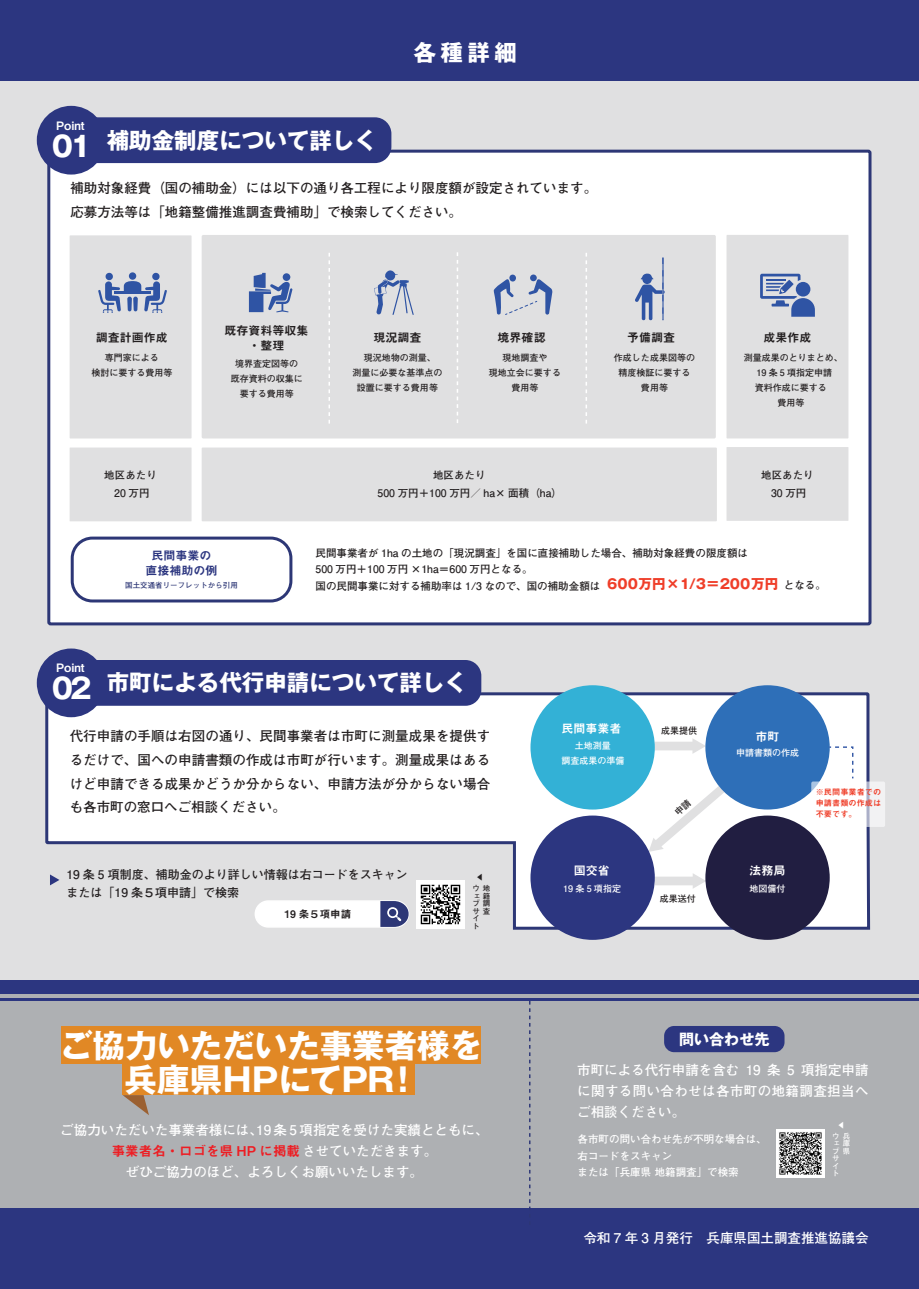
<style>
.page{position:relative;width:919px;height:1289px;background:#fff}
.page>*{position:absolute;margin:0;border:0;box-sizing:border-box;transform-origin:0 0}
.t1{font:700 32.4px/34.3px "Gothic MB101 Pro";color:#fff;text-align:center}
.t2{font:700 28.05px "Gothic MB101 Pro";color:#fff}
.t3{font:700 22.5px "Gothic MB101 Pro";color:#fff}
.t4{font:700 15px "Gothic MB101 Pro";color:#fff}
.t5{font:700 13.5px/23.7px "Futo Go B101 Pro";color:#231f20}
.t6{font:700 13.5px/21px "Futo Go B101 Pro";color:#fff;text-align:justify}
.t7{font:13.5px "Midashi Go Pro MB31";color:#ee1d23}
.t8{font:700 13.5px "Gothic MB101 Pro";color:#ef3e29}
.t9{font:700 12px/18px "Futo Go B101 Pro";color:#231f20}
.t10{font:12px/15px "Midashi Go Pro MB31";color:#231f20;text-align:center}
.t11{font:12px "Midashi Go Pro MB31";color:#fff}
.t12{font:12px/15px "Midashi Go Pro MB31";color:#2c3680;text-align:center}
.t13{font:11.55px "Midashi Go Pro MB31";color:#fff}
.t14{font:700 10.5px/18.3px "Futo Go B101 Pro";color:#231f20}
.t15{font:700 10.5px/16.5px "Futo Go B101 Pro";color:#fff}
.t16{font:10.5px "Midashi Go Pro MB31";color:#231f20}
.t17{font:700 9px/15px "Futo Go B101 Pro";color:#231f20;text-align:center}
.t18{font:700 9px/15.6px "Futo Go B101 Pro";color:#fff;text-align:center}
.t19{font:8.1px/11.4px "Midashi Go Pro MB31";color:#ef3e29;text-align:justify}
.t20{font:700 7.5px "Futo Go B101 Pro";color:#2d3776}
.t21{font:700 7.5px/7.5px "Futo Go B101 Pro";color:#231f20}
.t22{font:700 7.5px/7.5px "Futo Go B101 Pro";color:#fff}
.s1{font-family:"Futo Go B101 Pro";font-size:10.5px;color:#231f20}
.s2{font-family:"Futo Go B101 Pro";font-weight:700;color:#fff}
</style>
<div class="page">
<svg style="left:918px;top:0;width:1px;height:13px"></svg>
<svg style="left:0;top:1288px;width:13px;height:1px"></svg>
<svg style="left:905px;top:1275px;width:14px;height:14px"></svg>
<div style="left:0;top:0;width:918px;height:1288px;background:#e0e0e1"></div>
<svg style="left:44px;top:690px;width:827px;height:241px"></svg>
<svg style="left:654px;top:738px;width:52px;height:15px"></svg>
<div style="left:530px;top:685px;width:124px;height:124px;background:#33b1d6;border-radius:50%"></div>
<div style="left:49px;top:151px;width:820px;height:473px;background:#fff;border-radius:2px"></div>
<div style="left:47px;top:150px;width:824px;height:475px;border:3px solid #2d3776;border-radius:2px"></div>
<div style="left:47px;top:117px;width:344px;height:46px;background:#2c3680;border-radius:16px"></div>
<div style="left:0;top:980px;width:918px;height:228px;background:#aeb0b3"></div>
<div style="left:70px;top:235px;width:121px;height:203px;background:#e0e0e1"></div>
<div style="left:202px;top:235px;width:513px;height:203px;background:#e0e0e1;border-radius:2px"></div>
<div style="left:70px;top:447px;width:121px;height:74px;background:#e0e0e1"></div>
<div style="left:202px;top:447px;width:514px;height:74px;background:#e0e0e1"></div>
<div style="left:726px;top:235px;width:122px;height:203px;background:#e0e0e1"></div>
<div style="left:726px;top:447px;width:122px;height:74px;background:#e0e0e1"></div>
<svg style="left:654px;top:873px;width:52px;height:15px"></svg>
<div style="left:705px;top:815px;width:124px;height:124px;background:#211e41;border-radius:50%"></div>
<div style="left:530px;top:815px;width:124px;height:124px;background:#2c3680;border-radius:50%"></div>
<div style="left:705px;top:685px;width:124px;height:124px;background:#2e6fb8;border-radius:50%"></div>
<div style="left:71px;top:536px;width:221px;height:66px;border:3px solid #2d3776;border-radius:20px"></div>
<div style="left:0;top:0;width:918px;height:80px;background:#2c3680"></div>
<div style="left:45px;top:660px;width:436px;height:45px;background:#2c3680;border-radius:16px"></div>
<div style="left:255px;top:901px;width:153px;height:25px;background:#fff;border-radius:13px"></div>
<div style="left:254px;top:900px;width:155px;height:27px;border:1px solid #fff;border-radius:13px"></div>
<svg style="left:811px;top:781px;width:74px;height:46px;background:#f7f7f9"></svg>
<svg style="left:380px;top:901px;width:28px;height:25px"></svg>
<div style="left:61px;top:1025px;width:420px;height:38px;background:#e18825"></div>
<div style="left:123px;top:1062px;width:292px;height:33px;background:#e18825"></div>
<svg style="left:328px;top:253px;width:2px;height:171px"></svg>
<svg style="left:457px;top:252px;width:1px;height:171px"></svg>
<svg style="left:585px;top:253px;width:2px;height:171px"></svg>
<svg style="left:98px;top:272px;width:69px;height:41px"></svg>
<div style="left:0;top:1208px;width:918px;height:80px;background:#2c3680"></div>
<svg style="left:249px;top:273px;width:43px;height:39px"></svg>
<svg style="left:374px;top:270px;width:40px;height:45px"></svg>
<div style="left:530px;top:274px;width:6px;height:7px;background:#2f54a4;border-radius:50%"></div>
<div style="left:509px;top:274px;width:7px;height:8px;background:#2f54a4;border-radius:50%"></div>
<svg style="left:493px;top:278px;width:59px;height:37px"></svg>
<svg style="left:635px;top:257px;width:29px;height:63px"></svg>
<svg style="left:760px;top:274px;width:54px;height:43px"></svg>
<img style="left:416px;top:880px;width:48px;height:48px">
<svg style="left:829px;top:745px;width:25px;height:33px"></svg>
<svg style="left:50px;top:874px;width:9px;height:11px"></svg>
<svg style="left:529px;top:1000px;width:1px;height:208px"></svg>
<div style="left:664px;top:1025px;width:120px;height:27px;background:#2c3680;border-radius:10px"></div>
<div style="left:37px;top:106px;width:68px;height:68px;background:#2c3680;border-radius:50%"></div>
<div style="left:0;top:979px;width:918px;height:14px;background:#2c3680"></div>
<hr style="left:0;top:998px;width:918px;height:2px;background:#2c3680">
<div style="left:37px;top:648px;width:68px;height:69px;background:#2c3680;border-radius:50%"></div>
<svg style="left:123px;top:1095px;width:26px;height:20px"></svg>
<img style="left:776px;top:1129px;width:48px;height:48px">
<svg style="left:648px;top:783px;width:79px;height:68px"></svg>
<h3 class="t3" style="left:413px;top:33px;width:105px">各種詳細</h3>
<p class="t13" style="left:56px;top:116px;width:30px">Point</p>
<h2 class="t2" style="left:52px;top:123px;width:41px">01</h2>
<h3 class="t3" style="left:107px;top:122px;width:271px">補助金制度について詳しく</h3>
<p class="t5" style="left:70px;top:174px;width:528px">補助対象経費（国の補助金）には以下の通り各工程により限度額が設定されています。応募方法等は「地籍整備推進調査費補助」で検索してください。</p>
<p class="t10" style="left:96px;top:329px;width:73px">調査計画作成</p>
<p class="t17" style="left:91px;top:349px;width:82px">専門家による<br>検討に要する費用等</p>
<p class="t10" style="left:224px;top:321px;width:85px">既存資料等収集・整理</p>
<p class="t17" style="left:231px;top:355px;width:73px">境界査定図等の既存資料の収集に要する費用等</p>
<p class="t10" style="left:373px;top:329px;width:49px">現況調査</p>
<p class="t17" style="left:352px;top:349px;width:91px">現況地物の測量、<br>測量に必要な基準点の設置に要する費用等</p>
<p class="t10" style="left:497px;top:329px;width:49px">境界確認</p>
<p class="t17" style="left:489px;top:349px;width:73px">現地調査や<br>現地立会に要する費用等</p>
<p class="t10" style="left:627px;top:329px;width:49px">予備調査</p>
<p class="t17" style="left:614px;top:349px;width:82px">作成した成果図等の精度検証に要する費用等</p>
<p class="t10" style="left:763px;top:329px;width:49px">成果作成</p>
<p class="t17" style="left:743px;top:349px;width:100px">測量成果のとりまとめ、<br>19 条 5 項指定申請<br>資料作成に要する<br>費用等</p>
<p class="t14" style="left:104px;top:464px;width:54px;text-align:center">地区あたり<br>20 万円</p>
<p class="t14" style="left:377px;top:464px;width:186px;text-indent:55px">地区あたり<br>500 万円＋100 万円／ ha× 面積（ha）</p>
<p class="t14" style="left:761px;top:464px;width:54px;text-align:center">地区あたり<br>30 万円</p>
<p class="t12" style="left:145px;top:546px;width:73px">民間事業の直接補助の例</p>
<p class="t20" style="left:125px;top:579px;width:114px">国土交通省リーフレットから引用</p>
<p class="t14" style="left:315px;top:543px;width:434px;line-height:16.5px">民間事業者が 1ha の土地の「現況調査」を国に直接補助した場合、補助対象経費の限度額は<br>500 万円＋100 万円 ×1ha＝600 万円となる。<br>国の民間事業に対する補助率は 1/3 なので、国の補助金額は</p>
<p class="t8" style="left:607px;top:573px;width:220px">600万円×1/3＝200万円<span class="s1">となる。</span></p>
<p class="t13" style="left:56px;top:658px;width:30px">Point</p>
<h2 class="t2" style="left:52px;top:665px;width:41px">02</h2>
<h3 class="t3" style="left:107px;top:664px;width:361px">市町による代行申請について詳しく</h3>
<p class="t5" style="left:70px;top:722px;width:422px;text-align:justify">代行申請の手順は右図の通り、民間事業者は市町に測量成果を提供するだけで、国への申請書類の作成は市町が行います。測量成果はあるけど申請できる成果かどうか分からない、申請方法が分からない場合も各市町の窓口へご相談ください。</p>
<p class="t9" style="left:67px;top:864px;width:343px">19 条 5 項制度、補助金のより詳しい情報は右コードをスキャンまたは「19 条５項申請」で検索</p>
<p class="t16" style="left:284px;top:905px;width:68px">19 条５項申請</p>
<p class="t21" style="left:476px;top:872px;width:9px">◀</p>
<p class="t21" style="left:472px;top:883px;width:19px">ウ<br>ェ<br>ブ調サ<br>イ<br>ト</p>
<p class="t21" style="left:483px;top:883px;width:9px">地籍</p>
<p class="t21" style="left:483px;top:906px;width:9px">査</p>
<h1 class="t1" style="left:60px;top:1024px;width:423px">ご協力いただいた事業者様を兵庫県HPにてPR！</h1>
<p class="t6" style="left:60px;top:1117px;width:430px">ご協力いただいた事業者様には、19 条 5 項指定を受けた実績とともに、</p>
<p class="t7" style="left:112px;top:1140px;width:327px">事業者名・ロゴを県 HP に掲載<span class="s2">させていただきます。</span></p>
<p class="t6" style="left:126px;top:1159px;width:298px">ぜひご協力のほど、よろしくお願いいたします。</p>
<p class="t11" style="left:549px;top:718px;width:73px">　民間事業者</p>
<p class="t18" style="left:561px;top:736px;width:64px">土地測量<br>調査成果の準備</p>
<p class="t17" style="left:661px;top:722px;width:37px">成果提供</p>
<p class="t11" style="left:755px;top:726px;width:25px">市町</p>
<p class="t18" style="left:736px;top:743px;width:65px">申請書類の作成</p>
<p class="t19" style="left:815px;top:784px;width:67px">※民間事業者での申請書類の作成は不要です。</p>
<p class="t11" style="left:749px;top:861px;width:37px">法務局</p>
<p class="t11" style="left:573px;top:861px;width:37px">国交省</p>
<p class="t18" style="left:563px;top:879px;width:59px">19 条 5 項指定</p>
<p class="t18" style="left:749px;top:879px;width:37px">地図備付</p>
<p class="t17" style="left:659px;top:889px;width:37px">成果送付</p>
<p class="t4" style="left:679px;top:1027px;width:91px">問い合わせ先</p>
<p class="t6" style="left:577px;top:1057px;width:293px">市町による代行申請を含む 19 条 5 項指定申請に関する問い合わせは各市町の地籍調査担当へご相談ください。</p>
<p class="t22" style="left:837px;top:1120px;width:9px">◀</p>
<p class="t22" style="left:842px;top:1131px;width:9px">兵庫</p>
<p class="t15" style="left:577px;top:1129px;width:190px">各市町の問い合わせ先が不明な場合は、右コードをスキャン<br>または「兵庫県 地籍調査」で検索</p>
<p class="t22" style="left:832px;top:1131px;width:19px">ウ<br>ェ<br>ブ県サ<br>イ<br>ト</p>
<p class="t6" style="left:583px;top:1225px;width:287px">令和 7 年 3 月発行　兵庫県国土調査推進協議会</p>
</div>
